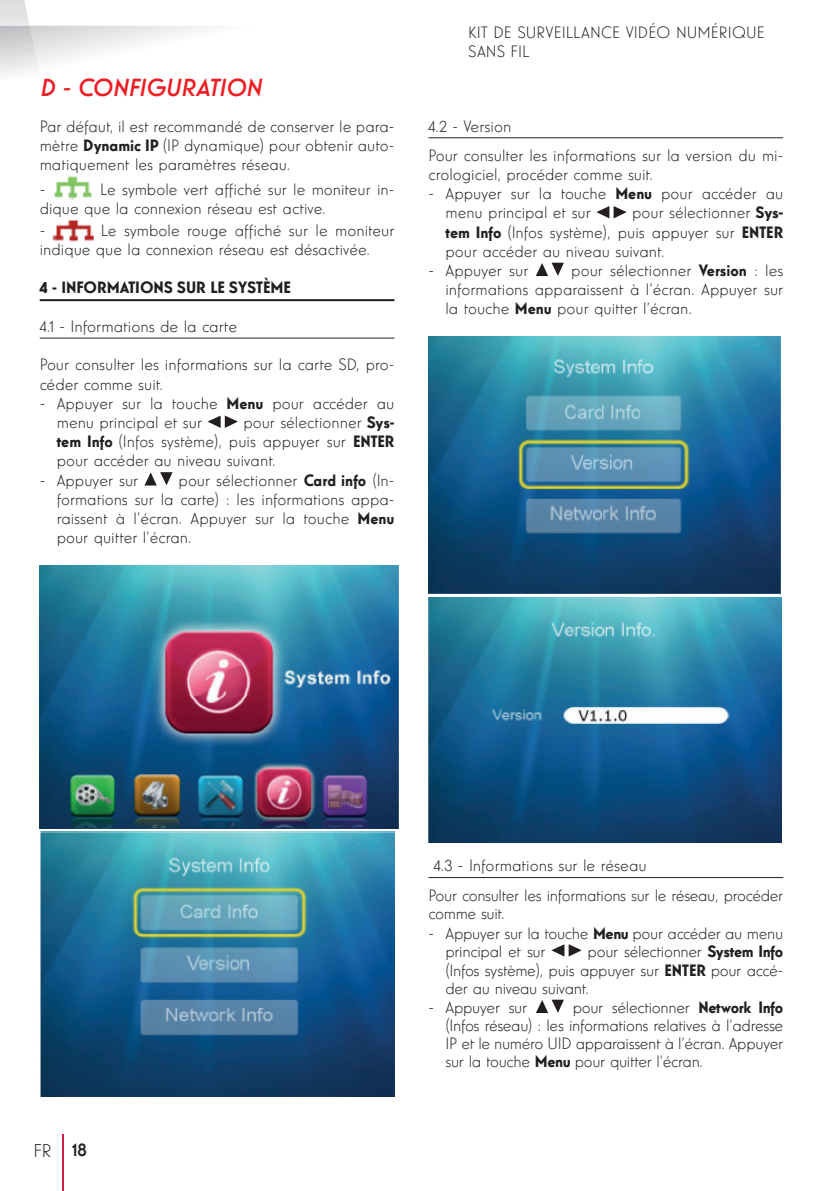
<style>
.page{position:relative;width:840px;height:1191px;background:#fff}
.page>*{position:absolute;margin:0;border:0;box-sizing:border-box;transform-origin:0 0}
.t1{font:italic 500 24px "Windlesham Pro";color:#ee1d23}
.t2{font:18px "Windlesham Pro Regular 6";color:#231f20}
.t3{font:16px/19.2px "Windlesham Pro Regular 6";color:#231f20}
.t4{font:16px/30px "Windlesham Pro Regular 6";letter-spacing:-.02em;color:#231f20}
.t5{font:16px "Windlesham Pro Regular 4";color:#231f20}
.s1{font-family:"Windlesham Pro Regular 4"}
.s2{font-family:"Windlesham Pro Regular 3"}
</style>
<div class="page">
<hr style="left:62px;top:1134px;width:2px;height:57px;background:#ce1d41">
<svg style="left:0;top:0;width:213px;height:63px"></svg>
<img style="left:0;top:26px;width:41px;height:49px">
<hr style="left:40px;top:299px;width:354px;height:2px;background:#231f20">
<hr style="left:40px;top:337px;width:354px;height:1px;background:#231f20">
<img style="left:54px;top:176px;width:38px;height:23px">
<img style="left:53px;top:220px;width:40px;height:23px">
<svg style="left:207px;top:415px;width:31px;height:13px"></svg>
<svg style="left:144px;top:472px;width:28px;height:13px"></svg>
<img style="left:40px;top:565px;width:358px;height:263px">
<img style="left:40px;top:832px;width:354px;height:264px">
<hr style="left:428px;top:137px;width:354px;height:1px;background:#231f20">
<hr style="left:428px;top:877px;width:354px;height:1px;background:#231f20">
<svg style="left:596px;top:206px;width:30px;height:12px"></svg>
<svg style="left:536px;top:263px;width:27px;height:13px"></svg>
<img style="left:428px;top:337px;width:352px;height:257px">
<img style="left:428px;top:597px;width:353px;height:245px">
<svg style="left:551px;top:944px;width:30px;height:12px"></svg>
<svg style="left:536px;top:999px;width:27px;height:14px"></svg>
<h1 class="t1" style="left:40px;top:72px;width:223px">D - CONFIGURATION</h1>
<p class="t3" style="left:40px;top:116px;width:356px;text-align:justify">Par défaut, il est recommandé de conserver le para&shy;mètre <span class="s1">Dynamic IP</span> (IP dynamique) pour obtenir auto&shy;matiquement les paramètres réseau.</p>
<p class="t3" style="left:40px;top:180px;width:7px">-</p>
<p class="t3" style="left:40px;top:180px;width:356px;text-indent:60px">Le symbole vert affiché sur le moniteur in&shy;dique que la connexion réseau est active.</p>
<p class="t3" style="left:40px;top:221px;width:7px">-</p>
<p class="t3" style="left:40px;top:221px;width:356px;text-indent:61px">Le symbole rouge affiché sur le moniteur indique que la connexion réseau est désactivée.</p>
<p class="t5" style="left:40px;top:277px;width:253px">4 - INFORMATIONS SUR LE SYSTÈME</p>
<p class="t3" style="left:40px;top:317px;width:199px">4.1 - Informations de la carte</p>
<p class="t3" style="left:40px;top:355px;width:356px">Pour consulter les informations sur la carte SD, pro&shy;céder comme suit.</p>
<p class="t3" style="left:57px;top:393px;width:339px;text-indent:-17px">- Appuyer sur la touche <span class="s1">Menu</span> pour accéder au menu principal et sur</p>
<p class="t3" style="left:57px;top:413px;width:339px;text-align:justify;text-indent:186px">pour sélectionner <span class="s1">Sys&shy;tem Info</span> (Infos système), puis appuyer sur <span class="s1">ENTER </span>pour accéder au niveau suivant.</p>
<p class="t3" style="left:40px;top:470px;width:100px">- Appuyer sur</p>
<p class="t3" style="left:57px;top:470px;width:339px;text-align:justify;text-indent:122px">pour sélectionner <span class="s1">Card info</span> (In&shy;formations sur la carte) : les informations appa&shy;raissent à l’écran. Appuyer sur la touche <span class="s1">Menu </span>pour quitter l’écran.</p>
<p class="t3" style="left:468px;top:22px;width:298px">KIT DE SURVEILLANCE VIDÉO NUMÉRIQUE<br>SANS FIL</p>
<p class="t3" style="left:428px;top:111px;width:356px;line-height:29.2px">4.2 - Version<br>Pour consulter les informations sur la version du mi-</p>
<p class="t3" style="left:428px;top:165px;width:226px">crologiciel, procéder comme suit.</p>
<p class="t3" style="left:445px;top:184px;width:339px;text-indent:-17px">- Appuyer sur la touche <span class="s1">Menu</span> pour accéder au menu principal et sur</p>
<p class="t3" style="left:445px;top:203px;width:339px;text-align:justify;text-indent:186px">pour sélectionner <span class="s1">Sys&shy;tem Info</span> (Infos système), puis appuyer sur <span class="s1">ENTER </span>pour accéder au niveau suivant.</p>
<p class="t3" style="left:428px;top:261px;width:101px">- Appuyer sur</p>
<p class="t3" style="left:445px;top:261px;width:339px;text-align:justify;text-indent:126px">pour sélectionner <span class="s1">Version</span> : les informations apparaissent à l’écran. Appuyer sur la touche <span class="s1">Menu</span> pour quitter l’écran.</p>
<p class="t2" style="left:33px;top:1138px;width:55px">FR <span class="s2">18</span></p>
<p class="t4" style="left:428px;top:850px;width:356px;text-indent:5px">4.3 - Informations sur le réseau<br>Pour consulter les informations sur le réseau, procéder</p>
<p class="t4" style="left:428px;top:898px;width:78px">comme suit.</p>
<p class="t4" style="left:445px;top:924px;width:339px;line-height:18px;text-indent:-17px">- Appuyer sur la touche <span class="s1">Menu</span> pour accéder au menu principal et sur</p>
<p class="t3" style="left:445px;top:941px;width:339px;line-height:18.6px;text-align:justify;text-indent:142px">pour sélectionner <span class="s1">System Info </span>(Infos système), puis appuyer sur <span class="s1">ENTER</span> pour accé&shy;der au niveau suivant.</p>
<p class="t4" style="left:428px;top:992px;width:100px">- Appuyer sur</p>
<p class="t3" style="left:445px;top:998px;width:339px;line-height:18px;text-align:justify;text-indent:127px">pour sélectionner <span class="s1">Network Info </span>(Infos réseau) : les informations relatives à l’adresse IP et le numéro UID apparaissent à l’écran. Appuyer sur la touche <span class="s1">Menu</span> pour quitter l’écran.</p>
</div>
